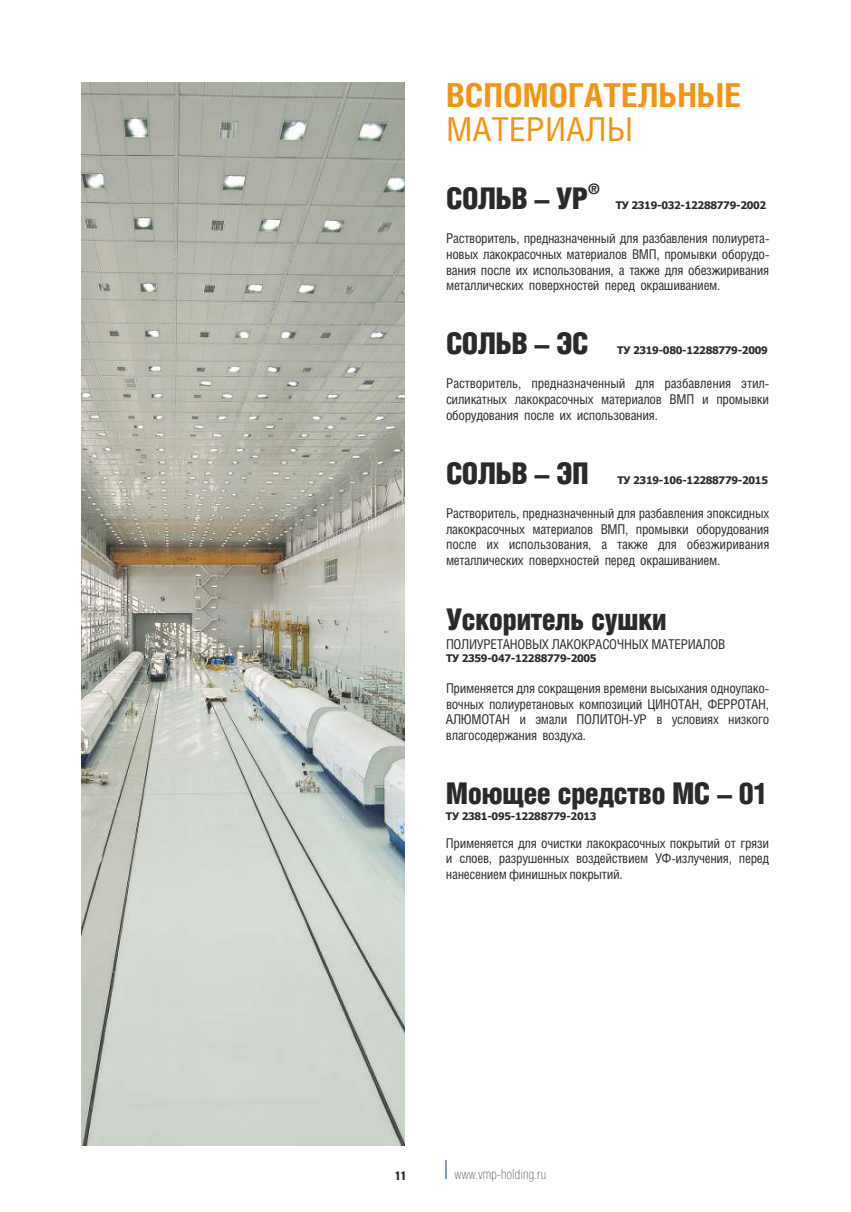
<style>
.page{position:relative;width:851px;height:1212px;background:#fff}
.page>*{position:absolute;margin:0;border:0;box-sizing:border-box;transform-origin:0 0}
.t1{font:700 33px "Helios Cond";letter-spacing:.05em;color:#f29414;scale:1.07 1}
.t2{font:33px "Helios Cond";letter-spacing:.06em;color:#f29414;scale:1.07 1}
.t3{font:900 30px "Helios Cond";letter-spacing:-.02em;color:#2b2929}
.t4{font:900 30px "Helios Cond";letter-spacing:-.05em;color:#2b2929}
.t5{font:900 30px "Helios Cond";letter-spacing:-.045em;color:#2b2929}
.t6{font:900 15px "Helios Cond";color:#2b2929}
.t7{font:13.5px/15.8px "Helios Cond";letter-spacing:-.025em;color:#2b2929;text-align:justify}
.t8{font:13.5px "Helios Cond";letter-spacing:.04em;color:#2b2929}
.t9{font:100 13.5px "Helios Cond";letter-spacing:.015em;color:#2b2929}
.t10{font:12px "Helios Compressed";color:#2b2929}
.t11{font:700 10.5px "Tahoma";letter-spacing:-.025em;color:#2b2929}
</style>
<div class="page">
<svg style="left:445px;top:1161px;width:1px;height:18px"></svg>
<img style="left:81px;top:83px;width:324px;height:1062px">
<h1 class="t1" style="left:446px;top:80px;width:277px">ВСПОМ ОГАТЕЛЬНЫ Е</h1>
<h1 class="t2" style="left:446px;top:115px;width:167px">М АТЕРИАЛЫ</h1>
<p class="t6" style="left:587px;top:182px;width:9px">®</p>
<h2 class="t3" style="left:446px;top:185px;width:142px">СОЛЬВ – УР</h2>
<p class="t11" style="left:615px;top:201px;width:152px">ТУ 2319-032-12288779-2002</p>
<p class="t7" style="left:446px;top:231px;width:325px">Растворитель, предназначенны й для разбавления полиурета&shy;новы х лакокрасочны х материалов ВМ П, промы вки оборудо&shy;вания после их использования, а такж е для обезж иривания металлических поверхностей перед окраш иванием .</p>
<h2 class="t3" style="left:446px;top:330px;width:142px">СОЛЬВ – ЭС</h2>
<p class="t11" style="left:617px;top:346px;width:152px">ТУ 2319-080-12288779-2009</p>
<p class="t7" style="left:446px;top:376px;width:325px">Растворитель, предназначенны й для разбавления этил&shy;силикатны х лакокрасочны х материалов ВМ П и промы вки оборудования после их использования.</p>
<h2 class="t3" style="left:446px;top:459px;width:142px">СОЛЬВ – ЭП</h2>
<p class="t11" style="left:617px;top:476px;width:152px">ТУ 2319-106-12288779-2015</p>
<p class="t7" style="left:446px;top:506px;width:325px">Растворитель, предназначенны й для разбавления эпоксидны х лакокрасочны х материалов ВМ П, промы вки оборудования после их использования, а такж е для обезж иривания металлических поверхностей перед окраш иванием .</p>
<h2 class="t5" style="left:446px;top:606px;width:222px">Ускоритель суш ки</h2>
<p class="t8" style="left:446px;top:638px;width:280px">ПОЛИУРЕТАНОВЫ Х ЛАКОКРАСОЧНЫ Х М АТЕРИАЛОВ</p>
<p class="t11" style="left:446px;top:654px;width:152px">ТУ 2359-047-12288779-2005</p>
<p class="t7" style="left:446px;top:681px;width:325px">Применяется для сокращ ения времени вы сы хания одноупако&shy;вочны х полиуретановы х композиций ЦИНОТАН, Ф ЕРРОТАН, АЛЮ М ОТАН и эмали ПОЛИТОН-УР в условиях низкого влагосодерж ания воздуха.</p>
<h2 class="t4" style="left:446px;top:779px;width:324px">М ою щ ее средство М С – 01</h2>
<p class="t11" style="left:446px;top:812px;width:152px">ТУ 2381-095-12288779-2013</p>
<p class="t7" style="left:446px;top:836px;width:324px">Применяется для очистки лакокрасочны х покры тий от грязи и слоев, разруш енны х воздействием УФ -излучения, перед нанесением ф иниш ны х покры тий.</p>
<p class="t10" style="left:395px;top:1170px;width:13px">11</p>
<p class="t9" style="left:454px;top:1168px;width:93px">www.vmp-holding.ru</p>
</div>
